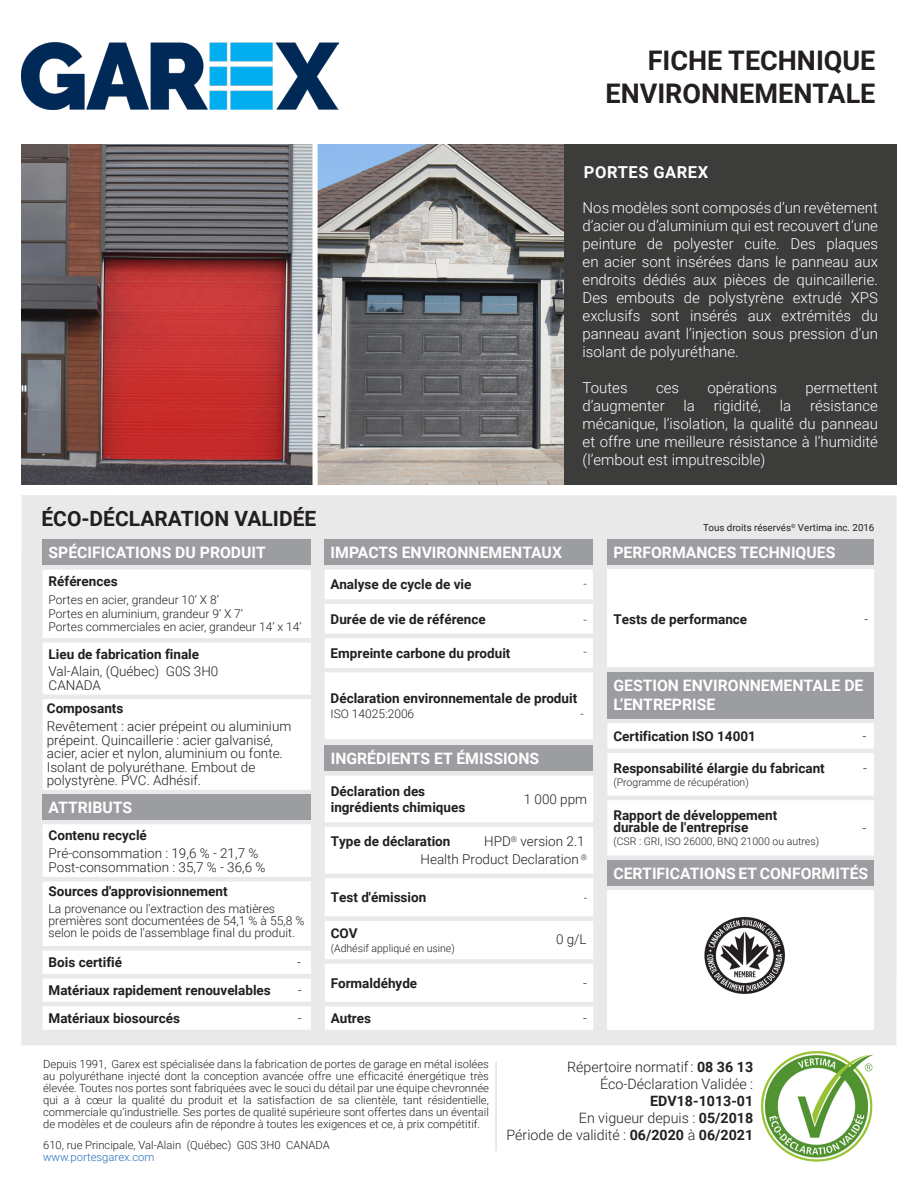
<style>
.page{position:relative;width:918px;height:1188px;background:#fff}
.page>*{position:absolute;margin:0;border:0;box-sizing:border-box;transform-origin:0 0}
.t1{font:700 27px/32.4px "Roboto";color:#231f20;text-align:right}
.t2{font:700 21px "Roboto";color:#231f20}
.t3{font:700 16.5px "Roboto";letter-spacing:.035em;color:#fff}
.t4{font:700 15.75px/18.9px "Roboto";color:#fff}
.t5{font:300 15px/18px "Roboto";color:#fff;text-align:justify}
.t6{font:300 14.25px/17.1px "Roboto";color:#231f20;text-align:right}
.t7{font:700 13.5px/12px "Roboto";color:#231f20}
.t8{font:300 13.5px/13.5px "Roboto";color:#231f20}
.t9{font:300 12.15px/12.5px "Roboto";color:#231f20}
.t10{font:300 12px/13.8px "Roboto";color:#231f20}
.t11{font:300 11.25px/12px "Roboto";color:#231f20;text-align:justify}
.t12{font:300 11.25px "Roboto";color:#2370b9}
.t13{font:300 10.5px "Roboto";color:#231f20}
.t14{font:9.75px "Roboto";color:#231f20}
.s1{font-weight:700}
</style>
<div class="page">
<div style="left:21px;top:495px;width:876px;height:551px;background:#e9e9e9"></div>
<div style="left:564px;top:144px;width:333px;height:341px;background:#3c3c3b"></div>
<hr style="left:496px;top:1062px;width:1px;height:89px;background:#d1d2d4">
<img style="left:760px;top:1051px;width:114px;height:111px">
<div style="left:43px;top:540px;width:268px;height:25px;background:#9b9da0"></div>
<div style="left:43px;top:570px;width:268px;height:220px;background:#fff"></div>
<div style="left:43px;top:794px;width:268px;height:26px;background:#9b9da0"></div>
<svg style="left:43px;top:824px;width:268px;height:206px;background:#fcfcfc"></svg>
<div style="left:607px;top:540px;width:267px;height:25px;background:#9b9da0"></div>
<div style="left:607px;top:570px;width:267px;height:97px;background:#fff"></div>
<div style="left:607px;top:860px;width:267px;height:26px;background:#9b9da0"></div>
<div style="left:607px;top:890px;width:267px;height:140px;background:#fff"></div>
<div style="left:607px;top:672px;width:267px;height:47px;background:#9b9da0"></div>
<svg style="left:607px;top:723px;width:267px;height:132px;background:#fdfdfd"></svg>
<div style="left:325px;top:540px;width:268px;height:25px;background:#9b9da0"></div>
<svg style="left:325px;top:570px;width:268px;height:169px;background:#fdfdfd"></svg>
<div style="left:325px;top:745px;width:268px;height:26px;background:#9b9da0"></div>
<svg style="left:325px;top:776px;width:268px;height:254px;background:#fdfdfd"></svg>
<img style="left:21px;top:144px;width:543px;height:341px">
<img style="left:704px;top:916px;width:81px;height:78px">
<img style="left:21px;top:43px;width:318px;height:67px">
<h1 class="t1" style="left:606px;top:44px;width:271px">FICHE TECHNIQUE<br>ENVIRONNEMENTALE</h1>
<h3 class="t3" style="left:584px;top:160px;width:126px">PORTES GAREX</h3>
<p class="t5" style="left:583px;top:198px;width:297px">Nos modèles sont composés d’un revêtement d’acier ou d’aluminium qui est recouvert d’une peinture de polyester cuite. Des plaques en acier sont insérées dans le panneau aux endroits dédiés aux pièces de quincaillerie.<br>Des embouts de polystyrène extrudé XPS exclusifs sont insérés aux extrémités du panneau avant l’injection sous pression d’un isolant de polyuréthane.</p>
<h3 class="t5" style="left:583px;top:378px;width:47px">Toutes</h3>
<h3 class="t5" style="left:656px;top:378px;width:25px">ces</h3>
<h3 class="t5" style="left:707px;top:378px;width:71px">opérations</h3>
<h3 class="t5" style="left:805px;top:378px;width:74px">permettent</h3>
<h3 class="t5" style="left:583px;top:396px;width:84px">d’augmenter</h3>
<h3 class="t5" style="left:684px;top:396px;width:13px">la</h3>
<h3 class="t5" style="left:714px;top:396px;width:49px">rigidité,</h3>
<h3 class="t5" style="left:780px;top:396px;width:13px">la</h3>
<h3 class="t5" style="left:583px;top:396px;width:297px;text-indent:227px">résistance mécanique, l’isolation, la qualité du panneau et offre une meilleure résistance à l’humidité (l’embout est imputrescible)</h3>
<h2 class="t2" style="left:41px;top:504px;width:276px">ÉCO-DÉCLARATION VALIDÉE</h2>
<h3 class="t4" style="left:49px;top:543px;width:219px">SPÉCIFICATIONS DU PRODUIT</h3>
<p class="t7" style="left:49px;top:574px;width:71px">Références</p>
<p class="t10" style="left:49px;top:592px;width:255px">Portes en acier, grandeur 10’ X 8’<br>Portes en aluminium, grandeur 9’ X 7’<br>Portes commerciales en acier, grandeur 14’ x 14’</p>
<p class="t7" style="left:49px;top:647px;width:152px">Lieu de fabrication finale</p>
<p class="t8" style="left:49px;top:664px;width:171px">Val-Alain, (Québec) G0S 3H0<br>CANADA</p>
<p class="t7" style="left:47px;top:702px;width:78px">Composants</p>
<p class="t8" style="left:47px;top:719px;width:246px">Revêtement : acier prépeint ou aluminium prépeint. Quincaillerie : acier galvanisé, acier, acier et nylon, aluminium ou fonte.<br>Isolant de polyuréthane. Embout de polystyrène. PVC. Adhésif.</p>
<h3 class="t4" style="left:49px;top:797px;width:85px">ATTRIBUTS</h3>
<p class="t7" style="left:49px;top:829px;width:100px">Contenu recyclé</p>
<p class="t8" style="left:49px;top:846px;width:218px">Pré-consommation : 19,6 % - 21,7 %<br>Post-consommation : 35,7 % - 36,6 %</p>
<p class="t7" style="left:49px;top:885px;width:181px">Sources d'approvisionnement</p>
<p class="t9" style="left:49px;top:902px;width:257px">La provenance ou l'extraction des matières premières sont documentées de 54,1 % à 55,8 % selon le poids de l'assemblage final du produit.</p>
<p class="t7" style="left:49px;top:956px;width:75px">Bois certifié</p>
<p class="t8" style="left:297px;top:955px;width:5px">-</p>
<p class="t7" style="left:49px;top:984px;width:224px">Matériaux rapidement renouvelables</p>
<p class="t8" style="left:298px;top:983px;width:5px">-</p>
<p class="t7" style="left:49px;top:1012px;width:133px">Matériaux biosourcés</p>
<p class="t8" style="left:298px;top:1011px;width:5px">-</p>
<h3 class="t4" style="left:331px;top:543px;width:233px">IMPACTS ENVIRONNEMENTAUX</h3>
<p class="t7" style="left:331px;top:577px;width:142px">Analyse de cycle de vie</p>
<p class="t7" style="left:331px;top:612px;width:157px">Durée de vie de référence</p>
<p class="t10" style="left:584px;top:612px;width:5px">-</p>
<p class="t7" style="left:331px;top:647px;width:181px">Empreinte carbone du produit</p>
<p class="t7" style="left:331px;top:692px;width:248px">Déclaration environnementale de produit</p>
<p class="t10" style="left:331px;top:707px;width:85px">ISO 14025:2006</p>
<p class="t10" style="left:581px;top:707px;width:5px">-</p>
<h3 class="t4" style="left:331px;top:748px;width:210px">INGRÉDIENTS ET ÉMISSIONS</h3>
<p class="t7" style="left:331px;top:783px;width:136px;line-height:16.2px">Déclaration des ingrédients chimiques</p>
<p class="t8" style="left:524px;top:792px;width:65px">1 000 ppm</p>
<p class="t7" style="left:331px;top:835px;width:121px">Type de déclaration</p>
<p class="t10" style="left:583px;top:576px;width:5px">-</p>
<p class="t10" style="left:583px;top:645px;width:5px">-</p>
<p class="t8" style="left:421px;top:832px;width:168px;line-height:17.7px;text-align:right">HPD<sup>®</sup> version 2.1<br>Health Product Declaration <sup>®</sup></p>
<p class="t7" style="left:331px;top:891px;width:97px">Test d'émission</p>
<p class="t10" style="left:584px;top:890px;width:5px">-</p>
<p class="t7" style="left:331px;top:927px;width:28px">COV</p>
<p class="t13" style="left:331px;top:941px;width:125px">(Adhésif appliqué en usine)</p>
<p class="t7" style="left:331px;top:977px;width:88px">Formaldéhyde</p>
<p class="t8" style="left:583px;top:976px;width:5px">-</p>
<p class="t7" style="left:331px;top:1012px;width:42px">Autres</p>
<p class="t8" style="left:583px;top:1011px;width:5px">-</p>
<p class="t8" style="left:556px;top:932px;width:32px">0 g/L</p>
<p class="t14" style="left:703px;top:521px;width:173px">Tous droits réservés<sup>©</sup> Vertima inc. 2016</p>
<h3 class="t4" style="left:613px;top:543px;width:224px">PERFORMANCES TECHNIQUES</h3>
<p class="t7" style="left:613px;top:612px;width:135px">Tests de performance</p>
<p class="t8" style="left:864px;top:611px;width:5px">-</p>
<h3 class="t4" style="left:613px;top:676px;width:252px">GESTION ENVIRONNEMENTALE DE<br>L’ENTREPRISE</h3>
<p class="t7" style="left:613px;top:729px;width:144px">Certification ISO 14001</p>
<p class="t8" style="left:862px;top:729px;width:5px">-</p>
<p class="t7" style="left:613px;top:761px;width:213px">Responsabilité élargie du fabricant</p>
<p class="t8" style="left:863px;top:761px;width:5px">-</p>
<p class="t13" style="left:613px;top:775px;width:137px">(Programme de récupération)</p>
<p class="t7" style="left:613px;top:809px;width:165px">Rapport de développement durable de l'entreprise</p>
<p class="t13" style="left:613px;top:834px;width:207px">(CSR : GRI, ISO 26000, BNQ 21000 ou autres)</p>
<p class="t8" style="left:862px;top:821px;width:5px">-</p>
<h3 class="t4" style="left:613px;top:863px;width:256px">CERTIFICATIONS ET CONFORMITÉS</h3>
<p class="t11" style="left:43px;top:1058px;width:447px">Depuis 1991, Garex est spécialisée dans la fabrication de portes de garage en métal isolées au polyuréthane injecté dont la conception avancée offre une efficacité énergétique très élevée. Toutes nos portes sont fabriquées avec le souci du détail par une équipe chevronnée qui a à cœur la qualité du produit et la satisfaction de sa clientèle, tant résidentielle, commerciale qu’industrielle. Ses portes de qualité supérieure sont offertes dans un éventail de modèles et de couleurs afin de répondre à toutes les exigences et ce, à prix compétitif.</p>
<p class="t11" style="left:43px;top:1139px;width:288px">610, rue Principale, Val-Alain (Québec) G0S 3H0 CANADA</p>
<p class="t12" style="left:43px;top:1149px;width:113px">www.portesgarex.com</p>
<p class="t6" style="left:567px;top:1058px;width:188px">Répertoire normatif: <span class="s1">08 36 13<br></span>Éco-Déclaration Validée :</p>
<p class="t6" style="left:506px;top:1092px;width:248px"><span class="s1">EDV18-1013-01<br></span>En vigueur depuis : <span class="s1">05/2018<br></span>Période de validité : <span class="s1">06/2020</span> à <span class="s1">06/2021</span></p>
</div>
